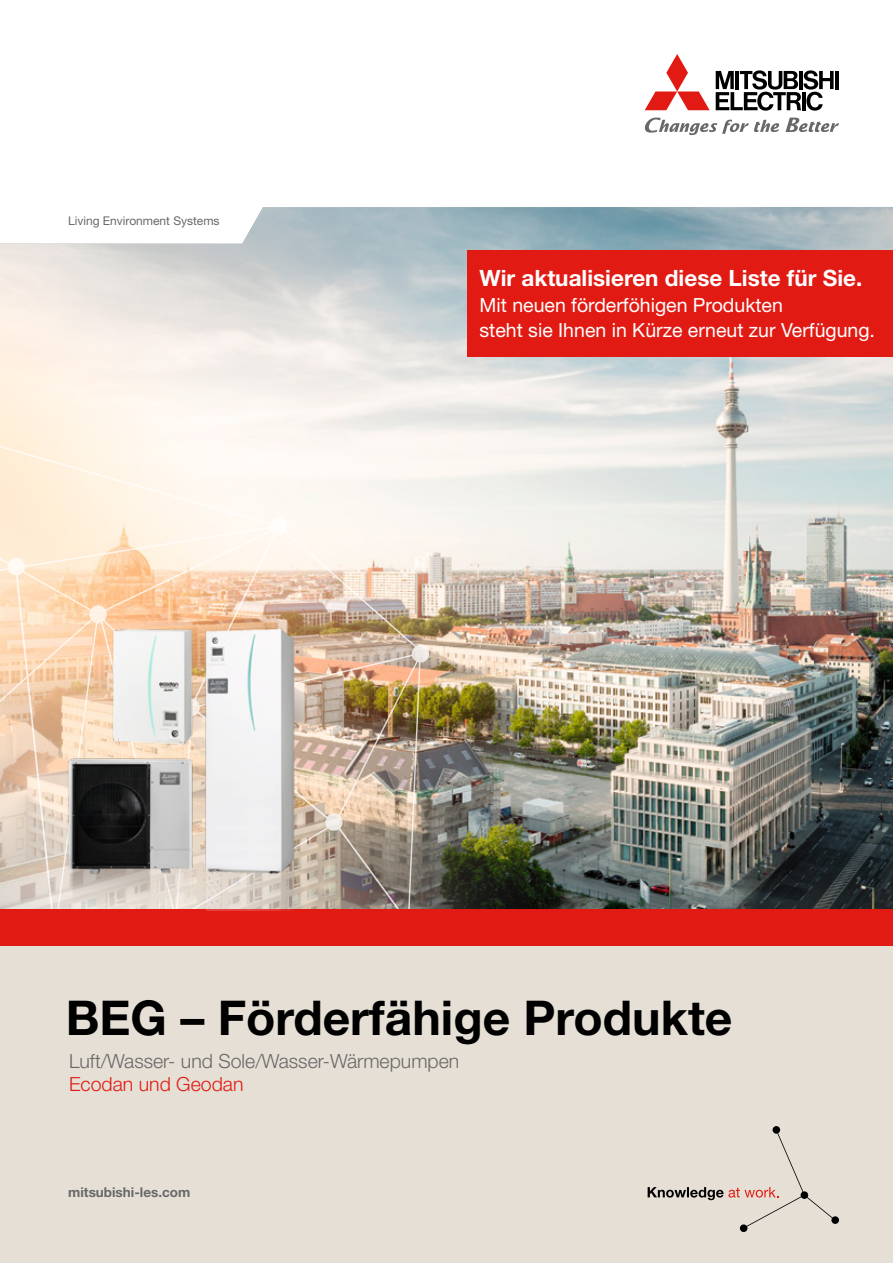
<style>
.page{position:relative;width:893px;height:1263px;background:#fff}
.page>*{position:absolute;margin:0;border:0;box-sizing:border-box;transform-origin:0 0}
.t1{font:700 48px "Helvetica Neue LT Pro";color:#000}
.t2{font:700 22.5px "Helvetica Neue LT Pro";color:#fff}
.t3{font:19.5px/25.5px "Helvetica Neue LT Pro";color:#fff}
.t4{font:300 19.5px "Helvetica Neue LT Pro";color:#676868}
.t5{font:300 19.5px "Helvetica Neue LT Pro";color:#e11b13}
.t6{font:700 13.5px "Helvetica Neue LT Pro";color:#676868}
.t7{font:12px "Helvetica Neue LT Pro";color:#676868}
</style>
<div class="page">
<div style="left:0;top:891px;width:893px;height:372px;background:#e6dfd5"></div>
<svg style="left:648px;top:1126px;width:191px;height:106px"></svg>
<img style="left:0;top:207px;width:893px;height:702px">
<img style="left:0;top:395px;width:485px;height:514px">
<svg style="left:785px;top:118px;width:54px;height:14px"></svg>
<svg style="left:645px;top:118px;width:134px;height:17px"></svg>
<svg style="left:645px;top:54px;width:65px;height:56px"></svg>
<hr style="left:835px;top:71px;width:4px;height:18px;background:#000">
<svg style="left:716px;top:70px;width:118px;height:41px"></svg>
<div style="left:0;top:909px;width:893px;height:36px;background:#e11b13"></div>
<div style="left:468px;top:250px;width:425px;height:107px;background:#e11b13"></div>
<img style="left:161px;top:618px;width:174px;height:293px">
<img style="left:63px;top:751px;width:135px;height:153px">
<img style="left:95px;top:563px;width:115px;height:230px">
<p class="t7" style="left:68px;top:213px;width:153px">Living Environment Systems</p>
<p class="t2" style="left:479px;top:264px;width:384px">Wir aktualisieren diese Liste für Sie.</p>
<p class="t3" style="left:479px;top:291px;width:397px">Mit neuen förderföhigen Produkten<br>steht sie Ihnen in Kürze erneut zur Verfügung.</p>
<h1 class="t1" style="left:66px;top:988px;width:668px">BEG – Förderfähige Produkte</h1>
<p class="t4" style="left:69px;top:1049px;width:392px">Luft/Wasser- und Sole/Wasser-Wärmepumpen</p>
<p class="t5" style="left:69px;top:1072px;width:176px">Ecodan und Geodan</p>
<p class="t6" style="left:68px;top:1184px;width:124px">mitsubishi-les.com</p>
</div>
